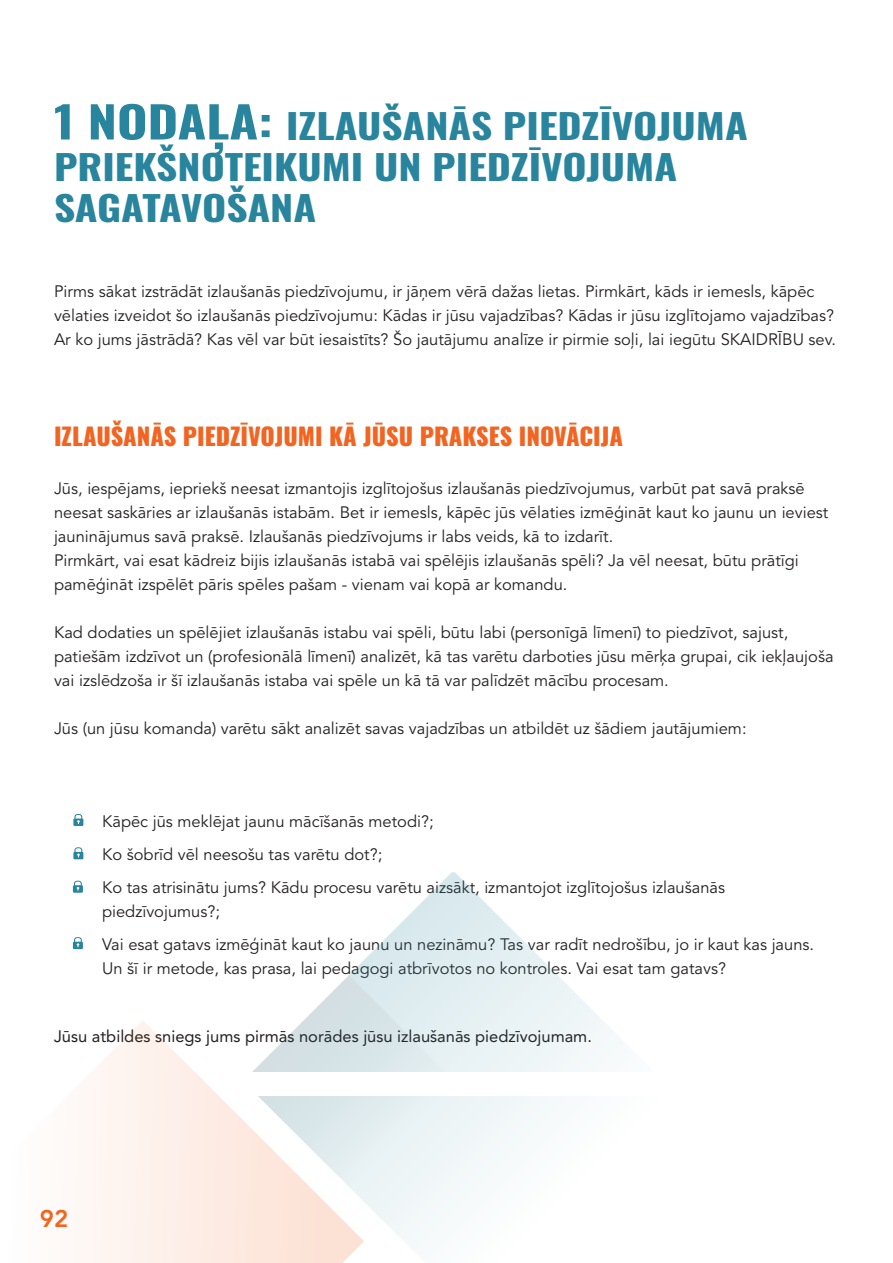
<style>
.page{position:relative;width:893px;height:1263px;background:#fff}
.page>*{position:absolute;margin:0;border:0;box-sizing:border-box;transform-origin:0 0}
.Titles_Blue{font:700 34.5px/41.4px "Oswald";color:#28859d;scale:1.2 1}
.Subtitles{font:800 24px "Oswald";color:#f36421}
.t1{font:800 24px "Avenir LT Pro";color:#f36421}
.Main_Text{font:16.5px/24px "Avenir LT Pro";color:#231f20}
.Subtitles-2{font:16.5px/24px "Avenir LT Pro";color:#231f20}
.Main_Text-2{font:16.5px "Avenir LT Pro";color:#231f20}
.s1{font-size:43.5px}
</style>
<div class="page">
<svg style="left:73px;top:814px;width:10px;height:12px"></svg>
<svg style="left:73px;top:847px;width:10px;height:12px"></svg>
<svg style="left:73px;top:937px;width:10px;height:12px"></svg>
<svg style="left:73px;top:881px;width:10px;height:12px"></svg>
<svg style="left:349px;top:872px;width:270px;height:375px"></svg>
<svg style="left:80px;top:1021px;width:286px;height:242px"></svg>
<svg style="left:243px;top:975px;width:212px;height:212px"></svg>
<div style="left:222px;top:1072px;width:568px;height:24px;background:#fff"></div>
<p class="Titles_Blue" style="left:54px;top:107px;width:580px"><span class="s1">1 NODAĻA:</span> IZLAUŠANĀS PIEDZĪVOJUMA<br>PRIEKŠNOTEIKUMI UN PIEDZĪVOJUMA<br>SAGATAVOŠANA</p>
<p class="Subtitles-2" style="left:54px;top:280px;width:782px">Pirms sākat izstrādāt izlaušanās piedzīvojumu, ir jāņem vērā dažas lietas. Pirmkārt, kāds ir iemesls, kāpēc vēlaties izveidot šo izlaušanās piedzīvojumu: Kādas ir jūsu vajadzības? Kādas ir jūsu izglītojamo vajadzības?</p>
<p class="Subtitles-2" style="left:54px;top:328px;width:784px">Ar ko jums jāstrādā? Kas vēl var būt iesaistīts? Šo jautājumu analīze ir pirmie soļi, lai iegūtu SKAIDRĪBU sev.</p>
<p class="Subtitles" style="left:54px;top:424px;width:571px">IZLAUŠANĀS PIEDZĪVOJUMI KĀ JŪSU PRAKSES INOVĀCIJA</p>
<p class="Main_Text" style="left:54px;top:476px;width:776px">Jūs, iespējams, iepriekš neesat izmantojis izglītojošus izlaušanās piedzīvojumus, varbūt pat savā praksē neesat saskāries ar izlaušanās istabām. Bet ir iemesls, kāpēc jūs vēlaties izmēģināt kaut ko jaunu un ieviest jauninājumus savā praksē. Izlaušanās piedzīvojums ir labs veids, kā to izdarīt.</p>
<p class="Main_Text" style="left:54px;top:548px;width:746px">Pirmkārt, vai esat kādreiz bijis izlaušanās istabā vai spēlējis izlaušanās spēli? Ja vēl neesat, būtu prātīgi pamēģināt izspēlēt pāris spēles pašam - vienam vai kopā ar komandu.</p>
<p class="Main_Text" style="left:54px;top:620px;width:781px">Kad dodaties un spēlējiet izlaušanās istabu vai spēli, būtu labi (personīgā līmenī) to piedzīvot, sajust, patiešām izdzīvot un (profesionālā līmenī) analizēt, kā tas varētu darboties jūsu mērķa grupai, cik iekļaujoša vai izslēdzoša ir šī izlaušanās istaba vai spēle un kā tā var palīdzēt mācību procesam.</p>
<p class="Main_Text" style="left:54px;top:716px;width:694px">Jūs (un jūsu komanda) varētu sākt analizēt savas vajadzības un atbildēt uz šādiem jautājumiem:</p>
<p class="Main_Text" style="left:102px;top:809px;width:333px">Kāpēc jūs meklējat jaunu mācīšanās metodi?;</p>
<p class="Main_Text" style="left:102px;top:842px;width:282px">Ko šobrīd vēl neesošu tas varētu dot?;</p>
<p class="Main_Text" style="left:102px;top:875px;width:624px">Ko tas atrisinātu jums? Kādu procesu varētu aizsākt, izmantojot izglītojošus izlaušanās piedzīvojumus?;</p>
<p class="Main_Text" style="left:102px;top:932px;width:714px">Vai esat gatavs izmēģināt kaut ko jaunu un nezināmu? Tas var radīt nedrošību, jo ir kaut kas jauns.</p>
<p class="Main_Text" style="left:102px;top:956px;width:625px">Un šī ir metode, kas prasa, lai pedagogi atbrīvotos no kontroles. Vai esat tam gatavs?</p>
<p class="Main_Text-2" style="left:54px;top:1026px;width:539px">Jūsu atbildes sniegs jums pirmās norādes jūsu izlaušanās piedzīvojumam.</p>
<h2 class="t1" style="left:40px;top:1204px;width:30px">92</h2>
</div>
